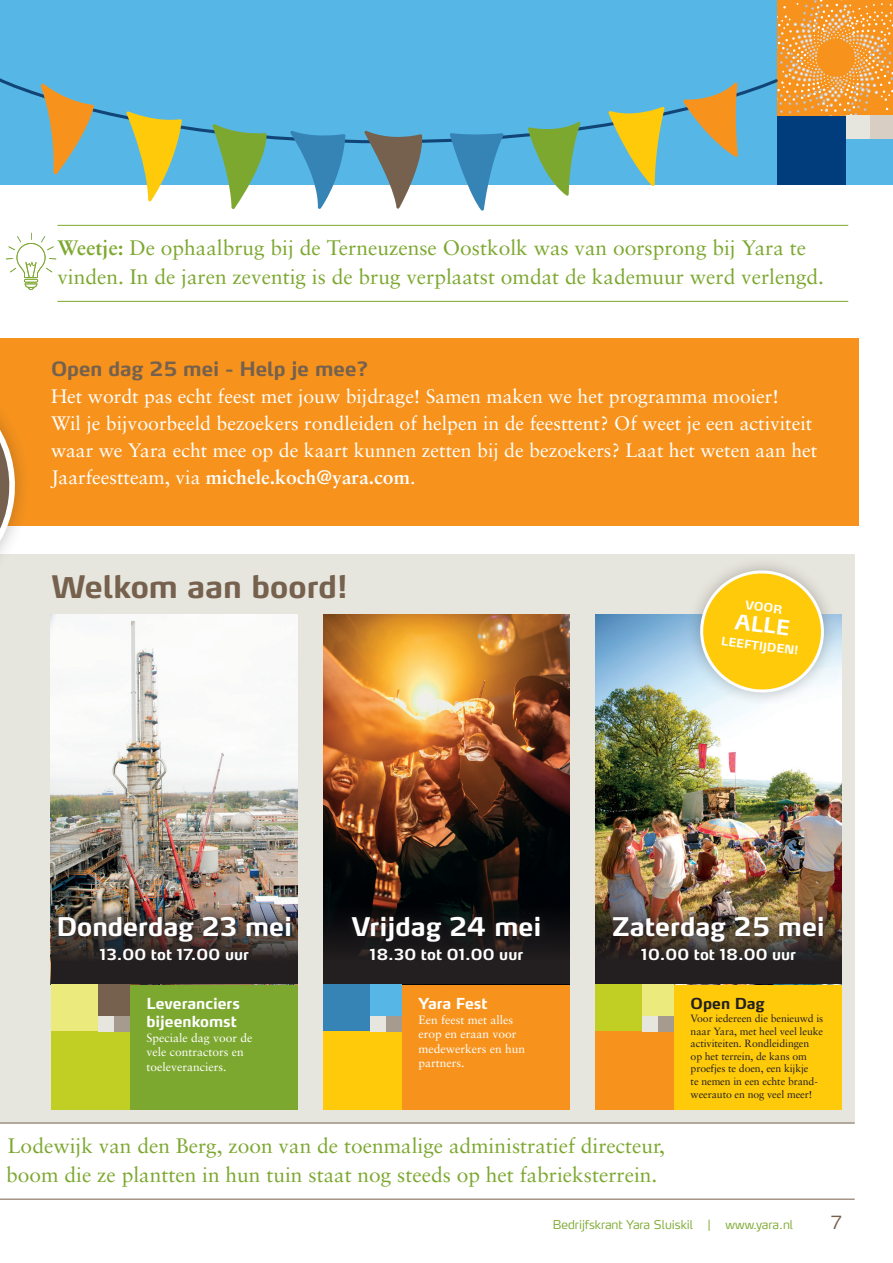
<style>
.page{position:relative;width:893px;height:1263px;background:#fff}
.page>*{position:absolute;margin:0;border:0;box-sizing:border-box;transform-origin:0 0}
.intro{font:700 30.75px "Max LF";color:#75614d}
.broodtekst{font:700 25.5px "Max LF";color:#fff}
.broodtekst-2{font:21px/28.5px "Sabon";color:#7da830}
.Kop_1{font:700 20.55px "Max LF";color:#fff}
.broodtekst-3{font:19.5px/27px "Sabon";color:#fff}
.tussenkop{font:700 19.5px "Max LF";color:#75614d}
.t1{font:300 18px "Max LF";color:#75614d}
.broodtekst-4{font:700 15px "Max LF";color:#fff}
.broodtekst-5{font:700 15px "Max LF";color:#231f20}
.broodtekst-6{font:12px/14.4px "Sabon";color:#fff}
.t2{font:300 12px "Max LF";color:#7da830}
.Kop_1-2{font:700 11.55px "Max LF";color:#fff}
.broodtekst-7{font:10.5px/12.6px "Sabon";letter-spacing:-.01em;color:#231f20}
.s1{font-weight:700}
</style>
<div class="page">
<div style="left:0;top:554px;width:855px;height:569px;background:#e7e6de"></div>
<div style="left:0;top:0;width:893px;height:184px;background:#56b7e7"></div>
<div style="left:778px;top:115px;width:69px;height:69px;background:#013d7d"></div>
<svg style="left:779px;top:0;width:114px;height:132px;background:#e19842"></svg>
<div style="left:870px;top:115px;width:23px;height:23px;background:#d8cec3"></div>
<div style="left:847px;top:115px;width:23px;height:23px;background:#e7e6de"></div>
<div style="left:51px;top:984px;width:247px;height:126px;background:#7da830"></div>
<div style="left:323px;top:984px;width:247px;height:126px;background:#f7931d"></div>
<div style="left:595px;top:984px;width:247px;height:126px;background:#feca0a"></div>
<img style="left:51px;top:614px;width:247px;height:290px">
<img style="left:323px;top:614px;width:247px;height:290px">
<img style="left:595px;top:614px;width:247px;height:290px">
<img style="left:51px;top:904px;width:247px;height:80px">
<img style="left:50px;top:908px;width:248px;height:60px">
<div style="left:323px;top:904px;width:247px;height:80px;background:linear-gradient(to bottom,#030609,#292424)"></div>
<svg style="left:343px;top:908px;width:206px;height:60px;background:#191718"></svg>
<img style="left:595px;top:904px;width:247px;height:80px">
<img style="left:604px;top:908px;width:228px;height:60px">
<div style="left:51px;top:984px;width:47px;height:47px;background:#eaeb7c"></div>
<div style="left:51px;top:1031px;width:78px;height:79px;background:#c1ce23"></div>
<div style="left:98px;top:984px;width:31px;height:32px;background:#75614d"></div>
<div style="left:114px;top:1016px;width:15px;height:15px;background:#a79a8f"></div>
<div style="left:98px;top:1016px;width:16px;height:15px;background:#e7e6de"></div>
<div style="left:323px;top:984px;width:47px;height:47px;background:#3684b6"></div>
<div style="left:323px;top:1031px;width:78px;height:79px;background:#feca0a"></div>
<div style="left:370px;top:984px;width:31px;height:32px;background:#56b7e7"></div>
<div style="left:386px;top:1016px;width:15px;height:15px;background:#a79a8f"></div>
<div style="left:370px;top:1016px;width:16px;height:15px;background:#e7e6de"></div>
<div style="left:595px;top:984px;width:47px;height:47px;background:#c1ce23"></div>
<div style="left:595px;top:1031px;width:79px;height:79px;background:#f7931d"></div>
<div style="left:642px;top:984px;width:32px;height:32px;background:#eaeb7c"></div>
<div style="left:658px;top:1016px;width:16px;height:15px;background:#a79a8f"></div>
<div style="left:642px;top:1016px;width:16px;height:15px;background:#e7e6de"></div>
<div style="left:0;top:338px;width:858px;height:188px;background:#f7931d"></div>
<div style="left:0;top:357px;width:32px;height:257px;background:#231f20;opacity:.3"></div>
<svg style="left:0;top:364px;width:25px;height:236px"></svg>
<div style="left:685px;top:556px;width:153px;height:151px;background:#231f20;opacity:.3"></div>
<svg style="left:695px;top:565px;width:134px;height:130px;background:#f1d45e"></svg>
<hr style="left:57px;top:225px;width:791px;height:1px;background:#7da830">
<hr style="left:57px;top:301px;width:791px;height:1px;background:#7da830">
<svg style="left:0;top:0;width:779px;height:145px"></svg>
<svg style="left:450px;top:133px;width:54px;height:78px"></svg>
<svg style="left:528px;top:121px;width:52px;height:75px"></svg>
<svg style="left:608px;top:107px;width:56px;height:79px"></svg>
<svg style="left:683px;top:83px;width:55px;height:74px"></svg>
<svg style="left:126px;top:111px;width:56px;height:91px"></svg>
<svg style="left:213px;top:124px;width:54px;height:85px"></svg>
<svg style="left:290px;top:131px;width:55px;height:78px"></svg>
<svg style="left:364px;top:131px;width:58px;height:78px"></svg>
<svg style="left:40px;top:83px;width:54px;height:92px"></svg>
<hr style="left:0;top:1199px;width:855px;height:1px;background:#75614d">
<hr style="left:0;top:1123px;width:855px;height:1px;background:#75614d">
<svg style="left:6px;top:233px;width:50px;height:57px"></svg>
<p class="broodtekst-2" style="left:57px;top:234px;width:768px"><span class="s1">Weetje:</span> De ophaalbrug bij de Terneuzense Oostkolk was van oorsprong bij Yara te vinden. In de jaren zeventig is de brug verplaatst omdat de kademuur werd verlengd.</p>
<p class="tussenkop" style="left:51px;top:356px;width:319px">Open dag 25 mei - Help je mee?</p>
<p class="broodtekst-3" style="left:51px;top:382px;width:729px">Het wordt pas echt feest met jouw bijdrage! Samen maken we het programma mooier!</p>
<p class="broodtekst-3" style="left:51px;top:409px;width:768px">Wil je bijvoorbeeld bezoekers rondleiden of helpen in de feesttent? Of weet je een activiteit waar we Yara echt mee op de kaart kunnen zetten bij de bezoekers? Laat het weten aan het<br>Jaarfeestteam, via <span class="s1">michele.koch@yara.com</span>.</p>
<p class="intro" style="left:51px;top:567px;width:298px">Welkom aan boord!</p>
<p class="Kop_1-2" style="left:746px;top:598px;width:39px;rotate:7deg">VOOR</p>
<p class="Kop_1" style="left:737px;top:608px;width:57px;rotate:7deg">ALLE</p>
<p class="Kop_1-2" style="left:722px;top:634px;width:79px;rotate:7deg">LEEFTIJDEN!</p>
<p class="broodtekst" style="left:56px;top:911px;width:237px">Donderdag 23 mei</p>
<p class="broodtekst-4" style="left:100px;top:945px;width:150px">13.00 tot 17.00 uur</p>
<p class="broodtekst-4" style="left:146px;top:994px;width:95px">Leveranciers</p>
<p class="broodtekst-4" style="left:146px;top:1012px;width:92px">bijeenkomst</p>
<p class="broodtekst-6" style="left:146px;top:1030px;width:108px">Speciale dag voor de vele contractors en toeleveranciers.</p>
<p class="broodtekst" style="left:351px;top:911px;width:192px">Vrijdag 24 mei</p>
<p class="broodtekst-4" style="left:370px;top:945px;width:155px">18.30 tot 01.00 uur</p>
<p class="broodtekst-4" style="left:419px;top:994px;width:71px">Yara Fest</p>
<p class="broodtekst-6" style="left:419px;top:1012px;width:108px">Een feest met alles erop en eraan voor medewerkers en hun partners.</p>
<p class="broodtekst" style="left:612px;top:911px;width:214px">Zaterdag 25 mei</p>
<p class="broodtekst-4" style="left:641px;top:945px;width:156px">10.00 tot 18.00 uur</p>
<p class="broodtekst-5" style="left:691px;top:994px;width:76px">Open Dag</p>
<p class="broodtekst-7" style="left:691px;top:1012px;width:134px">Voor iedereen die benieuwd is naar Yara, met heel veel leuke activiteiten. Rondleidingen op het terrein, de kans om proefjes te doen, een kijkje<br>te nemen in een echte brand&shy;weerauto en nog veel meer!</p>
<p class="broodtekst-2" style="left:6px;top:1131px;width:660px">Lodewijk van den Berg, zoon van de toenmalige administratief directeur, boom die ze plantten in hun tuin staat nog steeds op het fabrieksterrein.</p>
<p class="t2" style="left:553px;top:1217px;width:242px">Bedrijfskrant Yara Sluiskil | www.yara.nl</p>
<p class="t1" style="left:831px;top:1211px;width:12px">7</p>
</div>
